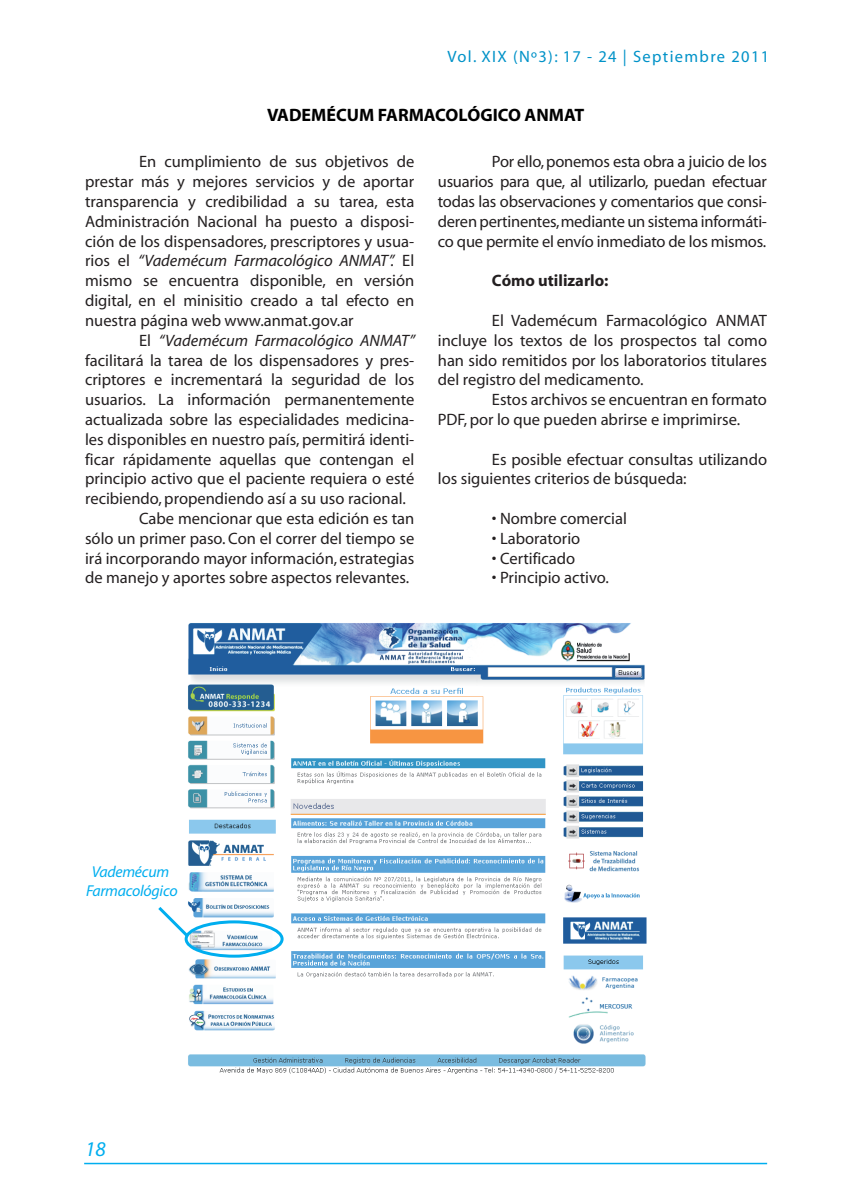
<style>
.page{position:relative;width:851px;height:1191px;background:#fff}
.page>*{position:absolute;margin:0;border:0;box-sizing:border-box;transform-origin:0 0}
.t1{font:italic 21px "Myriad";color:#00aeef}
.t2{font:700 18px "Myriad";color:#000}
.t3{font:16.5px/19.8px "Myriad";color:#231f20;text-align:justify}
.t4{font:16.5px "Myriad";letter-spacing:.08em;color:#0092c8}
.t5{font:italic 16.5px "Myriad";color:#231f20}
.t6{font:700 16.5px "Myriad";color:#231f20}
.t7{font:italic 15.75px/18.9px "Myriad Pro";letter-spacing:-.015em;color:#00aeef;text-align:center}
.s1{font-style:italic}
.s2{font-style:normal}
</style>
<div class="page">
<hr style="left:84px;top:1162px;width:683px;height:2px;background:#00aeef">
<img style="left:185px;top:623px;width:462px;height:451px">
<div style="left:185px;top:920px;width:98px;height:37px;border:3px solid #00aeef;border-radius:50%"></div>
<svg style="left:158px;top:903px;width:33px;height:37px"></svg>
<p class="t4" style="left:447px;top:48px;width:323px">Vol. XIX (Nº3): 17 - 24 | Septiembre 2011</p>
<p class="t2" style="left:267px;top:105px;width:318px">VADEMÉCUM FARMACOLÓGICO ANMAT</p>
<p class="t3" style="left:85px;top:153px;width:331px;text-indent:54px">En cumplimiento de sus objetivos de prestar más y mejores servicios y de aportar transparencia y credibilidad a su tarea, esta Administración Nacional ha puesto a disposi&shy;ción de los dispensadores, prescriptores y usua&shy;rios el <span class="s1">“Vademécum Farmacológico ANMAT”.</span> El mismo se encuentra disponible, en versión digital, en el minisitio creado a tal efecto en nuestra página web www.anmat.gov.ar</p>
<p class="t5" style="left:139px;top:332px;width:277px"><span class="s2">El</span> “Vademécum Farmacológico ANMAT”</p>
<p class="t3" style="left:85px;top:351px;width:331px">facilitará la tarea de los dispensadores y pres-</p>
<p class="t3" style="left:85px;top:370px;width:330px">criptores e incrementará la seguridad de los</p>
<p class="t3" style="left:85px;top:390px;width:331px">usuarios. La información permanentemente</p>
<p class="t3" style="left:85px;top:410px;width:331px">actualizada sobre las especialidades medicina-</p>
<p class="t3" style="left:85px;top:430px;width:330px">les disponibles en nuestro país, permitirá identi-</p>
<p class="t3" style="left:85px;top:450px;width:331px">ficar rápidamente aquellas que contengan el</p>
<p class="t3" style="left:85px;top:469px;width:330px">principio activo que el paciente requiera o esté</p>
<p class="t3" style="left:85px;top:489px;width:322px">recibiendo, propendiendo así a su uso racional.</p>
<p class="t3" style="left:139px;top:509px;width:276px">Cabe mencionar que esta edición es tan</p>
<p class="t3" style="left:85px;top:529px;width:331px">sólo un primer paso. Con el correr del tiempo se</p>
<p class="t3" style="left:85px;top:549px;width:330px">irá incorporando mayor información, estrategias</p>
<p class="t3" style="left:85px;top:568px;width:326px">de manejo y aportes sobre aspectos relevantes.</p>
<p class="t3" style="left:438px;top:153px;width:330px;text-indent:54px">Por ello, ponemos esta obra a juicio de los usuarios para que, al utilizarlo, puedan efectuar todas las observaciones y comentarios que consi&shy;deren pertinentes, mediante un sistema informáti&shy;co que permite el envío inmediato de los mismos.</p>
<p class="t6" style="left:492px;top:272px;width:118px">Cómo utilizarlo:</p>
<p class="t3" style="left:438px;top:311px;width:330px;text-indent:54px">El Vademécum Farmacológico ANMAT incluye los textos de los prospectos tal como han sido remitidos por los laboratorios titulares del registro del medicamento.</p>
<p class="t3" style="left:438px;top:390px;width:330px;text-indent:54px">Estos archivos se encuentran en formato<br>PDF, por lo que pueden abrirse e imprimirse.</p>
<p class="t3" style="left:438px;top:450px;width:331px;text-indent:54px">Es posible efectuar consultas utilizando los siguientes criterios de búsqueda:</p>
<p class="t3" style="left:492px;top:509px;width:137px">• Nombre comercial</p>
<p class="t3" style="left:492px;top:529px;width:90px">• Laboratorio</p>
<p class="t3" style="left:492px;top:549px;width:85px">• Certificado</p>
<p class="t3" style="left:492px;top:568px;width:118px">• Principio activo.</p>
<p class="t7" style="left:86px;top:862px;width:93px">Vademécum<br>Farmacológico</p>
<p class="t1" style="left:85px;top:1138px;width:22px">18</p>
</div>
